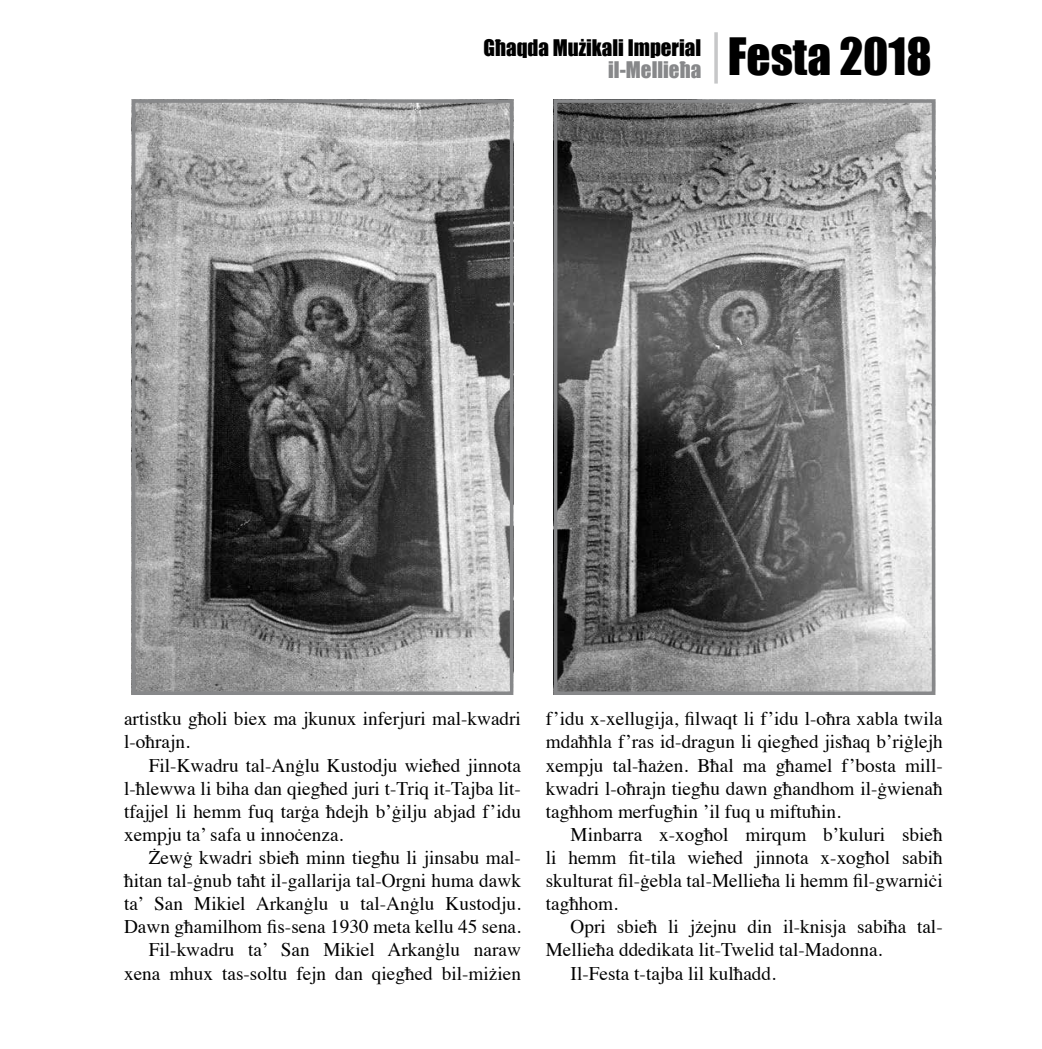
<style>
.page{position:relative;width:1042px;height:1049px;background:#fff}
.page>*{position:absolute;margin:0;border:0;box-sizing:border-box;transform-origin:0 0}
.t1{font:47.25px "Impact";color:#000}
.t2{font:21px "Impact";color:#000}
.t3{font:21px "Impact";color:#87888a}
.t4{font:19.25px/23.1px "Times";color:#000;text-align:justify}
</style>
<div class="page">
<img style="left:137px;top:104px;width:371px;height:585px">
<div style="left:132px;top:99px;width:381px;height:595px;border:4px solid #87888a"></div>
<img style="left:559px;top:104px;width:371px;height:585px">
<div style="left:554px;top:99px;width:381px;height:595px;border:4px solid #87888a"></div>
<hr style="left:714px;top:32px;width:4px;height:52px;background:#d0d0d1">
<p class="t2" style="left:483px;top:32px;width:219px">Għaqda Mużikali Imperial</p>
<p class="t3" style="left:608px;top:53px;width:95px">il-Mellieħa</p>
<h1 class="t1" style="left:728px;top:19px;width:206px">Festa 2018</h1>
<p class="t4" style="left:124px;top:705px;width:398px">artistku għoli biex ma jkunux inferjuri mal-kwadri l-oħrajn.</p>
<p class="t4" style="left:124px;top:751px;width:398px;text-indent:25px">Fil-Kwadru tal-Anġlu Kustodju wieħed jinnota l-ħlewwa li biha dan qiegħed juri t-Triq it-Tajba lit&shy;tfajjel li hemm fuq tarġa ħdejh b’ġilju abjad f’idu xempju ta’ safa u innoċenza.</p>
<p class="t4" style="left:124px;top:844px;width:398px;text-align:right">Żewġ kwadri sbieħ minn tiegħu li jinsabu mal&shy;ħitan tal-ġnub taħt il-gallarija tal-Orgni huma dawk ta’ San Mikiel Arkanġlu u tal-Anġlu Kustodju.<br>Dawn għamilhom fis-sena 1930 meta kellu 45 sena.<br>Fil-kwadru ta’ San Mikiel Arkanġlu naraw xena mhux tas-soltu fejn dan qiegħed bil-miżien</p>
<p class="t4" style="left:546px;top:705px;width:398px">f’idu x-xellugija, filwaqt li f’idu l-oħra xabla twila mdaħħla f’ras id-dragun li qiegħed jisħaq b’riġlejh xempju tal-ħażen. Bħal ma għamel f’bosta mill&shy;kwadri l-oħrajn tiegħu dawn għandhom il-ġwienaħ tagħhom merfugħin ’il fuq u miftuħin.</p>
<p class="t4" style="left:546px;top:820px;width:398px;text-indent:25px">Minbarra x-xogħol mirqum b’kuluri sbieħ li hemm fit-tila wieħed jinnota x-xogħol sabiħ skulturat fil-ġebla tal-Mellieħa li hemm fil-gwarniċi tagħhom.</p>
<p class="t4" style="left:570px;top:913px;width:374px">Opri sbieħ li jżejnu din il-knisja sabiħa tal-</p>
<p class="t4" style="left:546px;top:936px;width:338px">Mellieħa ddedikata lit-Twelid tal-Madonna.</p>
<p class="t4" style="left:570px;top:959px;width:207px">Il-Festa t-tajba lil kulħadd.</p>
</div>
